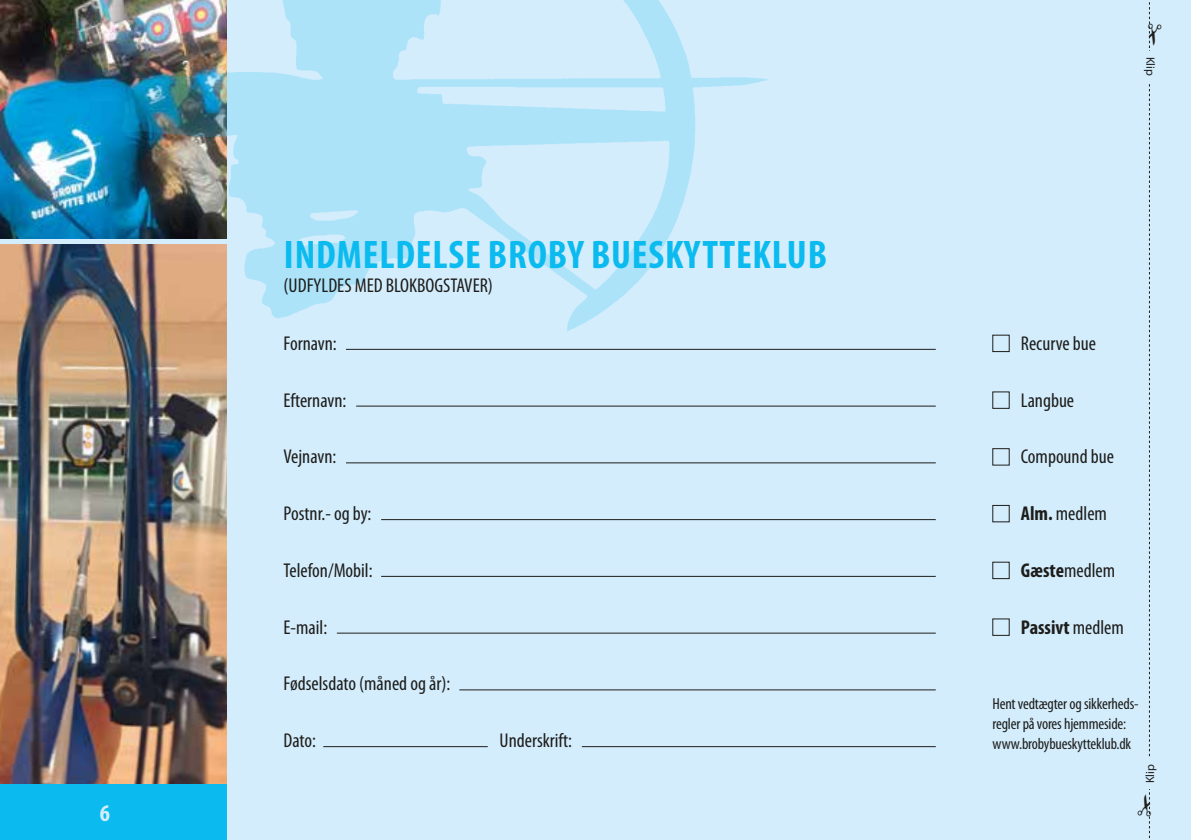
<style>
.page{position:relative;width:1191px;height:840px;background:#fff}
.page>*{position:absolute;margin:0;border:0;box-sizing:border-box;transform-origin:0 0}
.t1{font:700 condensed 40px "Myriad Pro";letter-spacing:.02em;color:#0bbbef}
.t2{font:700 condensed 24px "Myriad Pro";color:#d4edfc}
.t3{font:condensed 20px "Myriad Pro";color:#1d1d1b}
.t4{font:700 condensed 20px "Myriad Pro";color:#1d1d1b}
.t5{font:condensed 16px/20px "Myriad Pro";letter-spacing:-.01em;color:#1d1d1b}
.t6{font:12px "Myriad Pro";color:#1d1d1b}
.s1{font-weight:700}
.s2{font-weight:400}
</style>
<div class="page">
<div style="left:0;top:0;width:1191px;height:839px;background:#d4edfc"></div>
<div style="left:0;top:782px;width:227px;height:57px;background:#0bbbef"></div>
<img style="left:0;top:0;width:105px;height:238px">
<img style="left:0;top:244px;width:227px;height:538px">
<hr style="left:346px;top:349px;width:589px;height:1px;background:#1d1d1b">
<hr style="left:356px;top:405px;width:579px;height:1px;background:#1d1d1b">
<hr style="left:346px;top:462px;width:589px;height:1px;background:#1d1d1b">
<hr style="left:381px;top:519px;width:554px;height:1px;background:#1d1d1b">
<hr style="left:381px;top:575px;width:554px;height:1px;background:#1d1d1b">
<hr style="left:337px;top:632px;width:598px;height:1px;background:#1d1d1b">
<hr style="left:459px;top:689px;width:476px;height:1px;background:#1d1d1b">
<hr style="left:582px;top:745px;width:353px;height:1px;background:#1d1d1b">
<hr style="left:323px;top:745px;width:165px;height:1px;background:#1d1d1b">
<img style="left:105px;top:0;width:675px;height:372px">
<svg style="left:326px;top:291px;width:224px;height:80px"></svg>
<svg style="left:1149px;top:2px;width:1px;height:837px"></svg>
<p class="t2" style="left:100px;top:797px;width:12px">6</p>
<h1 class="t1" style="left:284px;top:230px;width:544px">INDMELDELSE BROBY BUESKYTTEKLUB</h1>
<p class="t3" style="left:283px;top:273px;width:211px">(UDFYLDES MED BLOKBOGSTAVER)</p>
<p class="t3" style="left:283px;top:331px;width:55px">Fornavn:</p>
<p class="t3" style="left:283px;top:387px;width:64px">Efternavn:</p>
<p class="t3" style="left:283px;top:444px;width:54px">Vejnavn:</p>
<p class="t3" style="left:283px;top:501px;width:89px">Postnr.- og by:</p>
<p class="t3" style="left:283px;top:558px;width:91px">Telefon/Mobil:</p>
<p class="t3" style="left:283px;top:614px;width:45px">E-mail:</p>
<p class="t3" style="left:283px;top:671px;width:168px">Fødselsdato (måned og år):</p>
<p class="t3" style="left:283px;top:728px;width:34px">Dato:</p>
<p class="t3" style="left:499px;top:728px;width:74px">Underskrift:</p>
<p class="t6" style="left:1157px;top:57px;width:21px;rotate:90deg">Klip</p>
<p class="t3" style="left:1020px;top:331px;width:77px">Recurve bue</p>
<p class="t3" style="left:1020px;top:388px;width:55px">Langbue</p>
<p class="t3" style="left:1020px;top:444px;width:95px">Compound bue</p>
<p class="t3" style="left:1020px;top:501px;width:88px"><span class="s1">Alm.</span> medlem</p>
<p class="t3" style="left:1020px;top:558px;width:96px"><span class="s1">Gæste</span>medlem</p>
<p class="t4" style="left:1020px;top:614px;width:105px">Passivt <span class="s2">medlem</span></p>
<p class="t5" style="left:992px;top:693px;width:148px">Hent vedtægter og sikkerheds&shy;regler på vores hjemmeside: www.brobybueskytteklub.dk</p>
<p class="t6" style="left:1142px;top:816px;width:55px;rotate:-90deg">✁ Klip</p>
</div>
